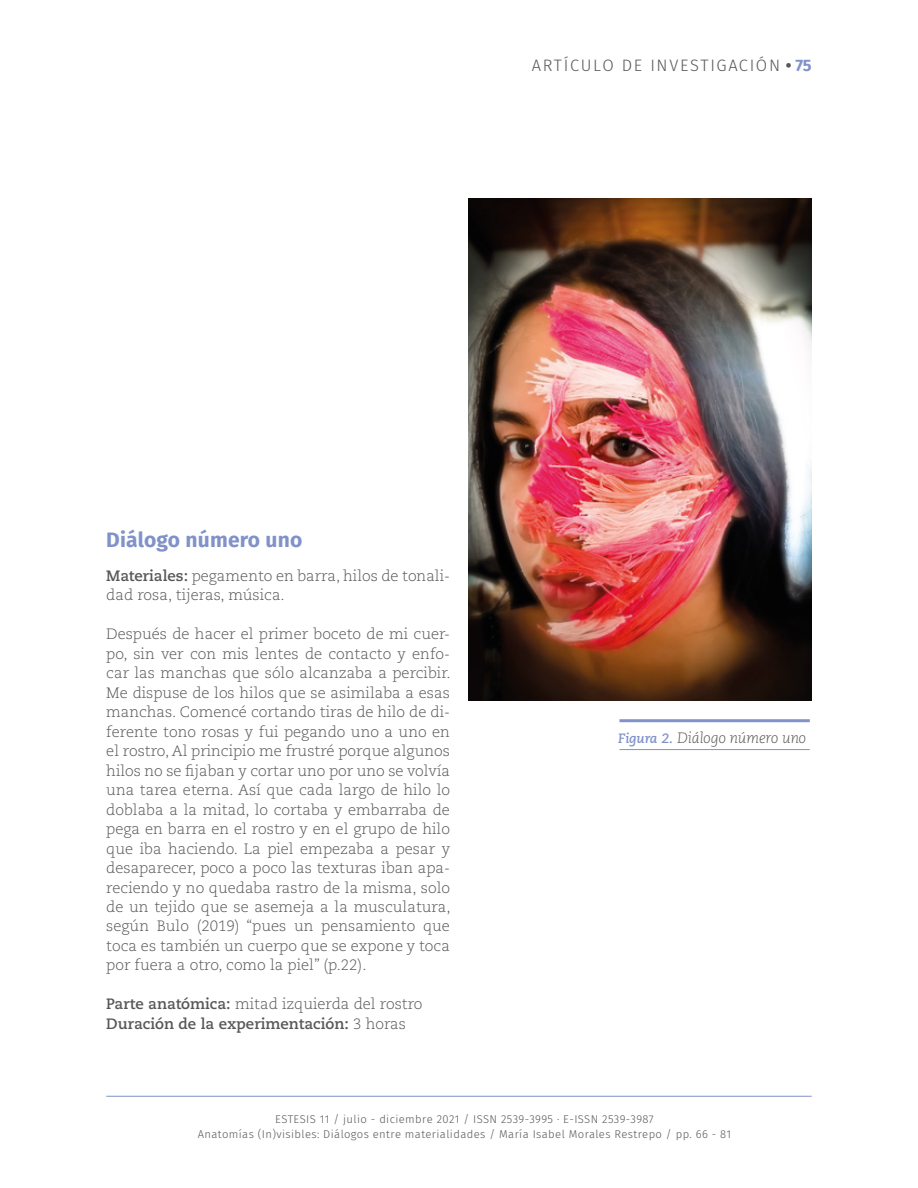
<style>
.page{position:relative;width:918px;height:1188px;background:#fff}
.page>*{position:absolute;margin:0;border:0;box-sizing:border-box;transform-origin:0 0}
.t1{font:700 21px "Fira Sans";letter-spacing:.01em;color:#8092c9}
.t2{font:300 16.5px "Fira Sans";letter-spacing:.1em;color:#575756}
.t3{font:300 15px/19.5px "Caecilia LT Std";color:#575756}
.t4{font:700 15px/19.5px "Caecilia LT Std";color:#575756}
.t5{font:italic 300 15px "Caecilia LT Std";letter-spacing:-.01em;color:#575756}
.t6{font:300 11.25px/15px "Fira Sans";letter-spacing:.035em;color:#575756;text-align:center}
.s1{font-weight:700}
.s2{font-weight:700;color:#8092c9}
.s3{font-weight:300}
.s4{font-weight:700;font-size:13.5px;color:#8092c9}
</style>
<div class="page">
<hr style="left:106px;top:1096px;width:706px;height:1px;background:#8092c9">
<hr style="left:620px;top:719px;width:190px;height:3px;background:#8092c9">
<hr style="left:620px;top:749px;width:190px;height:1px;background:#8092c9">
<img style="left:468px;top:199px;width:344px;height:502px">
<p class="t2" style="left:532px;top:53px;width:281px">ARTÍCULO DE INVESTIGACIÓN <span class="s1">•</span> <span class="s2">75</span></p>
<h1 class="t1" style="left:106px;top:522px;width:198px">Diálogo número uno</h1>
<p class="t3" style="left:106px;top:566px;width:345px"><span class="s1">Materiales:</span> pegamento en barra, hilos de tonali&shy;dad rosa, tijeras, música.</p>
<p class="t3" style="left:106px;top:624px;width:346px;text-align:justify">Después de hacer el primer boceto de mi cuer&shy;po, sin ver con mis lentes de contacto y enfo&shy;car las manchas que sólo alcanzaba a percibir.<br>Me dispuse de los hilos que se asimilaba a esas manchas. Comencé cortando tiras de hilo de di&shy;ferente tono rosas y fui pegando uno a uno en el rostro, Al principio me frustré porque algunos hilos no se fijaban y cortar uno por uno se volvía una tarea eterna. Así que cada largo de hilo lo doblaba a la mitad, lo cortaba y embarraba de pega en barra en el rostro y en el grupo de hilo que iba haciendo. La piel empezaba a pesar y desaparecer, poco a poco las texturas iban apa&shy;reciendo y no quedaba rastro de la misma, solo de un tejido que se asemeja a la musculatura, según Bulo (2019) “pues un pensamiento que toca es también un cuerpo que se expone y toca por fuera a otro, como la piel” (p.22).</p>
<p class="t4" style="left:106px;top:995px;width:318px">Parte anatómica: <span class="s3">mitad izquierda del rostro<br></span>Duración de la experimentación: <span class="s3">3 horas</span></p>
<p class="t5" style="left:618px;top:729px;width:189px"><span class="s4">Figura 2.</span> Diálogo número uno</p>
<p class="t6" style="left:198px;top:1111px;width:535px">ESTESIS 11 / julio - diciembre 2021 / ISSN 2539-3995 · E-ISSN 2539-3987<br>Anatomías (In)visibles: Diálogos entre materialidades / María Isabel Morales Restrepo / pp. 66 - 81</p>
</div>
